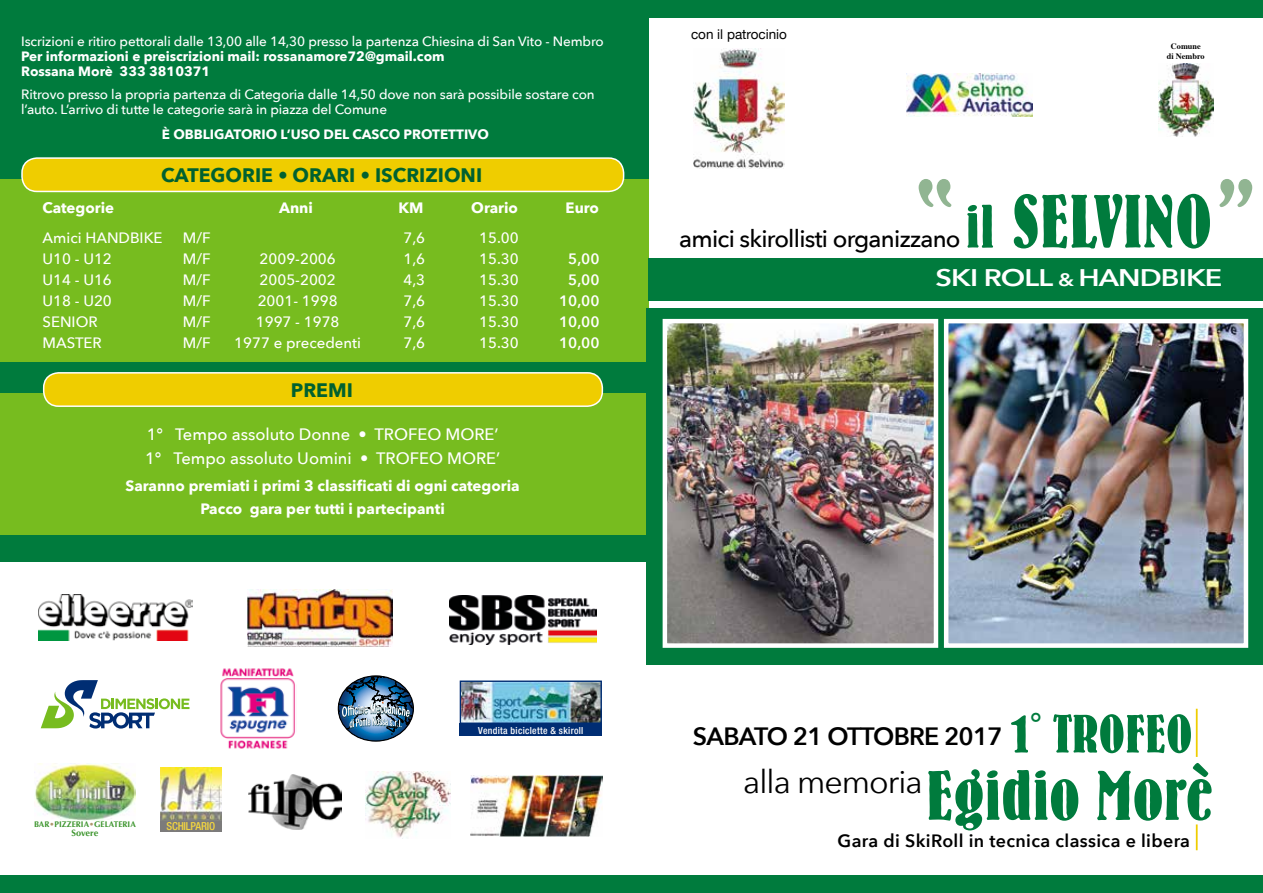
<style>
.page{position:relative;width:1263px;height:893px;background:#fff}
.page>*{position:absolute;margin:0;border:0;box-sizing:border-box;transform-origin:0 0}
.t1{font:105px "Bernhard Bold Condensed BT";color:#91b592}
.t2{font:75px "Bernhard Bold Condensed BT";color:#007b3d}
.t3{font:32.1px "Avenir Next";letter-spacing:-.03em;color:#000}
.t4{font:600 25.05px "Avenir Next";letter-spacing:-.03em;color:#000}
.t5{font:500 24px "Avenir Next";letter-spacing:-.03em;color:#000}
.t6{font:600 24px "Avenir Next";letter-spacing:-.03em;color:#fff;scale:1.2 1}
.t7{font:700 19.5px "Avenir Next";color:#006130}
.t8{font:600 17.85px "Avenir Next";letter-spacing:.02em;color:#000}
.t9{font:500 16.5px/24px "Avenir Next";color:#fff}
.t10{font:500 15px "Avenir Next";color:#fff}
.t11{font:700 15px/23.7px "Avenir Next";color:#fff;text-align:center}
.t12{font:600 15px "Avenir Next";color:#fff}
.t13{font:500 13.5px/15px "Avenir Next";letter-spacing:-.01em;color:#fff}
.t14{font:700 13.5px/15px "Avenir Next";color:#fff}
.t15{font:13.5px "Helvetica Neue";color:#000}
.t16{font:500 condensed 11.1px "Helvetica Neue";letter-spacing:-.02em;color:#f3d540}
.t17{font:500 condensed 9.75px "Helvetica Neue";letter-spacing:.03em;color:#fff}
.t18{font:700 9.3px "Optima";letter-spacing:-.01em;color:#3c952d}
.t19{font:700 8.25px "Optima";color:#3c952d}
.t20{font:700 8.25px/9.9px "Times";color:#000;text-align:center}
.s1{font-size:60px}
.s2{font-size:18px}
.s3{color:#af976d}
.s4{font-family:"Bernhard Bold Condensed BT";font-weight:400;font-size:53.55px;color:#007b3d}
.s5{font-family:"Bernhard Bold Condensed BT";font-size:69.6px;color:#007b3d}
</style>
<div class="page">
<div style="left:0;top:0;width:648px;height:561px;background:#007b3d"></div>
<div style="left:0;top:179px;width:648px;height:183px;background:#77bc1f"></div>
<div style="left:22px;top:158px;width:602px;height:33px;background:#efcd00;border-radius:15px"></div>
<div style="left:21px;top:157px;width:603px;height:35px;border:2px solid #fff;border-radius:15px"></div>
<div style="left:0;top:393px;width:648px;height:142px;background:#77bc1f"></div>
<div style="left:44px;top:373px;width:558px;height:33px;background:#efcd00;border-radius:15px"></div>
<div style="left:43px;top:372px;width:560px;height:35px;border:2px solid #fff;border-radius:15px"></div>
<div style="left:0;top:876px;width:1263px;height:17px;background:#007b3d"></div>
<div style="left:646px;top:308px;width:617px;height:356px;background:#007b3d"></div>
<img style="left:949px;top:324px;width:294px;height:319px">
<div style="left:944px;top:319px;width:304px;height:329px;border:4px solid #fff"></div>
<img style="left:693px;top:48px;width:92px;height:120px">
<div style="left:648px;top:258px;width:615px;height:42px;background:#007b3d"></div>
<img style="left:906px;top:73px;width:126px;height:44px">
<hr style="left:1196px;top:709px;width:1px;height:48px;background:#efcd00">
<svg style="left:1196px;top:824px;width:1px;height:26px"></svg>
<img style="left:668px;top:324px;width:265px;height:319px">
<div style="left:663px;top:319px;width:275px;height:329px;border:4px solid #fff"></div>
<img style="left:1158px;top:63px;width:55px;height:73px">
<div style="left:640px;top:0;width:623px;height:17px;background:#007b3d"></div>
<img style="left:220px;top:668px;width:75px;height:81px">
<svg style="left:337px;top:675px;width:46px;height:67px"></svg>
<img style="left:338px;top:676px;width:76px;height:65px">
<svg style="left:41px;top:680px;width:148px;height:49px"></svg>
<img style="left:35px;top:763px;width:101px;height:57px">
<img style="left:160px;top:768px;width:62px;height:54px">
<div style="left:160px;top:821px;width:61px;height:10px;background:#7c7b7b"></div>
<img style="left:248px;top:590px;width:145px;height:56px">
<img style="left:449px;top:596px;width:147px;height:49px">
<img style="left:462px;top:682px;width:138px;height:40px">
<div style="left:460px;top:680px;width:142px;height:44px;border:1px solid #002d73"></div>
<div style="left:460px;top:723px;width:142px;height:13px;background:#002d73"></div>
<img style="left:471px;top:776px;width:132px;height:61px">
<img style="left:38px;top:594px;width:154px;height:47px">
<img style="left:366px;top:771px;width:85px;height:67px">
<img style="left:249px;top:775px;width:93px;height:54px">
<p class="t13" style="left:21px;top:33px;width:584px">Iscrizioni e ritiro pettorali dalle 13,00 alle 14,30 presso la partenza Chiesina di San Vito - Nembro</p>
<p class="t14" style="left:21px;top:48px;width:425px">Per informazioni e preiscrizioni mail: rossanamore72@gmail.com<br>Rossana Morè 333 3810371</p>
<p class="t13" style="left:21px;top:87px;width:575px">Ritrovo presso la propria partenza di Categoria dalle 14,50 dove non sarà possibile sostare con l’auto. L’arrivo di tutte le categorie sarà in piazza del Comune</p>
<p class="t14" style="left:162px;top:127px;width:329px">È OBBLIGATORIO L’USO DEL CASCO PROTETTIVO</p>
<h3 class="t7" style="left:161px;top:159px;width:323px">CATEGORIE • ORARI • ISCRIZIONI</h3>
<p class="t11" style="left:43px;top:196px;width:73px">Categorie</p>
<p class="t11" style="left:279px;top:196px;width:35px">Anni</p>
<p class="t11" style="left:399px;top:196px;width:26px">KM</p>
<p class="t11" style="left:471px;top:196px;width:48px">Orario</p>
<p class="t11" style="left:566px;top:196px;width:35px">Euro</p>
<p class="t10" style="left:43px;top:225px;width:122px">Amici HANDBIKE</p>
<p class="t10" style="left:183px;top:225px;width:29px">M/F</p>
<p class="t10" style="left:403px;top:225px;width:23px">7,6</p>
<p class="t10" style="left:479px;top:225px;width:41px">15.00</p>
<p class="t10" style="left:43px;top:246px;width:71px">U10 - U12</p>
<p class="t10" style="left:183px;top:246px;width:29px">M/F</p>
<p class="t10" style="left:260px;top:246px;width:78px">2009-2006</p>
<p class="t10" style="left:403px;top:246px;width:23px">1,6</p>
<p class="t10" style="left:479px;top:246px;width:41px">15.30</p>
<p class="t12" style="left:568px;top:246px;width:33px">5,00</p>
<p class="t10" style="left:43px;top:267px;width:71px">U14 - U16</p>
<p class="t10" style="left:183px;top:267px;width:29px">M/F</p>
<p class="t10" style="left:260px;top:267px;width:78px">2005-2002</p>
<p class="t10" style="left:403px;top:267px;width:23px">4,3</p>
<p class="t10" style="left:479px;top:267px;width:41px">15.30</p>
<p class="t12" style="left:568px;top:267px;width:33px">5,00</p>
<p class="t10" style="left:43px;top:288px;width:71px">U18 - U20</p>
<p class="t10" style="left:183px;top:288px;width:29px">M/F</p>
<p class="t10" style="left:258px;top:288px;width:81px">2001- 1998</p>
<p class="t10" style="left:403px;top:288px;width:23px">7,6</p>
<p class="t10" style="left:479px;top:288px;width:41px">15.30</p>
<p class="t12" style="left:559px;top:288px;width:42px">10,00</p>
<p class="t10" style="left:43px;top:309px;width:57px">SENIOR</p>
<p class="t10" style="left:183px;top:309px;width:29px">M/F</p>
<p class="t10" style="left:256px;top:309px;width:85px">1997 - 1978</p>
<p class="t10" style="left:403px;top:309px;width:23px">7,6</p>
<p class="t10" style="left:479px;top:309px;width:41px">15.30</p>
<p class="t12" style="left:559px;top:309px;width:42px">10,00</p>
<p class="t10" style="left:43px;top:330px;width:61px">MASTER</p>
<p class="t10" style="left:183px;top:330px;width:29px">M/F</p>
<p class="t10" style="left:234px;top:330px;width:128px">1977 e precedenti</p>
<p class="t10" style="left:403px;top:330px;width:23px">7,6</p>
<p class="t10" style="left:479px;top:330px;width:41px">15.30</p>
<p class="t12" style="left:559px;top:330px;width:42px">10,00</p>
<h3 class="t7" style="left:291px;top:373px;width:64px">PREMI</h3>
<p class="t9" style="left:145px;top:421px;width:357px">1° Tempo assoluto Donne • TROFEO MORE’<br>1° Tempo assoluto Uomini • TROFEO MORE’</p>
<p class="t11" style="left:125px;top:473px;width:396px">Saranno premiati i primi 3 classificati di ogni categoria<br>Pacco gara per tutti i partecipanti</p>
<p class="t15" style="left:691px;top:24px;width:98px">con il patrocinio</p>
<p class="t20" style="left:1167px;top:40px;width:39px">Comune di Nembro</p>
<h1 class="t1" style="left:1215px;top:154px;width:43px">”</h1>
<h2 class="t2" style="left:965px;top:176px;width:248px"><span class="s1">il</span> SELVINO</h2>
<h3 class="t6" style="left:935px;top:257px;width:241px">SKI ROLL <span class="s2">&amp;</span> HANDBIKE</h3>
<h3 class="t5" style="left:679px;top:218px;width:283px">amici skirollisti organizzano</h3>
<p class="t19" style="left:34px;top:819px;width:103px">BAR<span class="s3">•</span>PIZZERIA<span class="s3">•</span>GELATERIA</p>
<p class="t18" style="left:72px;top:827px;width:28px">Sovere</p>
<p class="t16" style="left:167px;top:819px;width:50px">SCHILPARIO</p>
<p class="t17" style="left:478px;top:724px;width:107px">Vendita biciclette &amp; skiroll</p>
<h3 class="t4" style="left:693px;top:715px;width:501px">SABATO 21 OTTOBRE 2017 <span class="s4">1</span><sup>°</sup> <span class="s4">TROFEO</span></h3>
<h3 class="t3" style="left:743px;top:755px;width:470px">alla memoria<span class="s5">Egidio Morè</span></h3>
<h3 class="t8" style="left:838px;top:825px;width:354px">Gara di SkiRoll in tecnica classica e libera</h3>
</div>
